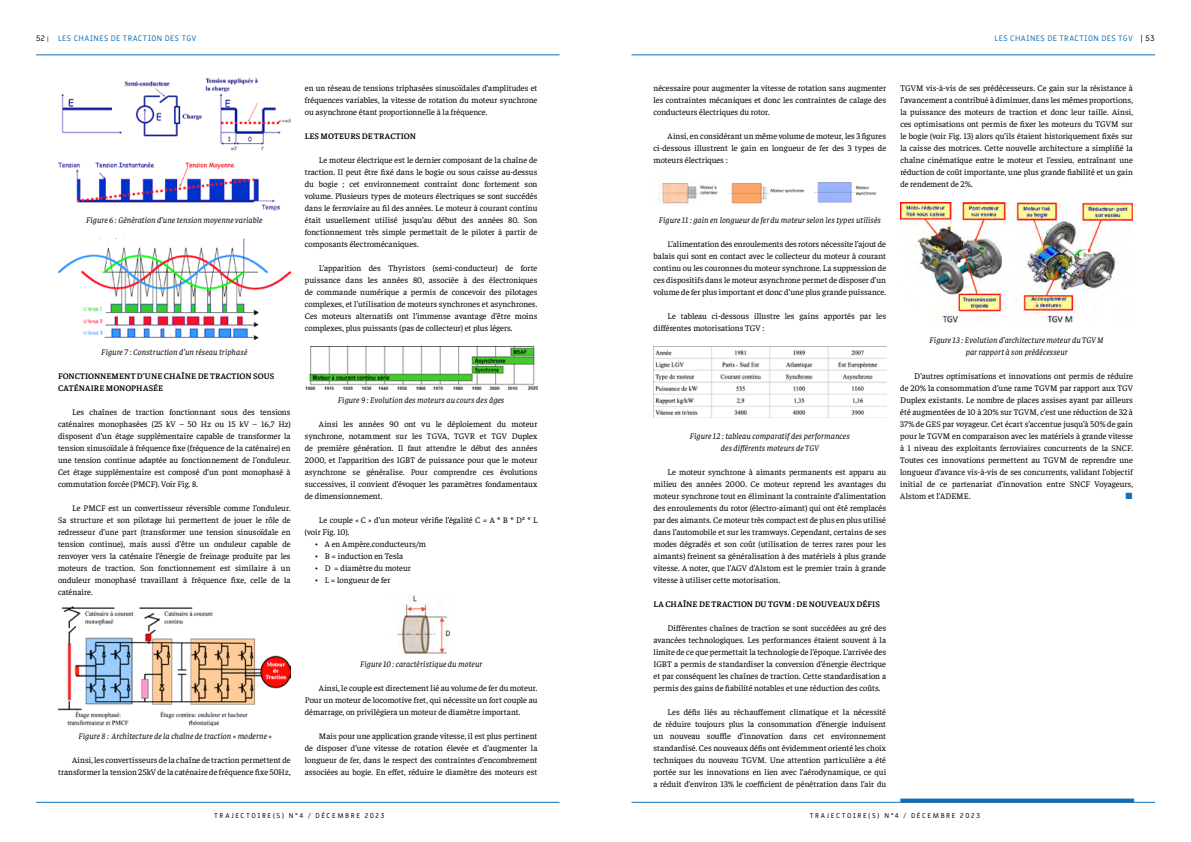
<style>
.page{position:relative;width:1191px;height:842px;background:#fff}
.page>*{position:absolute;margin:0;border:0;box-sizing:border-box;transform-origin:0 0}
.t1{font:8.5px/12px "Faustina";color:#000;text-align:justify}
.t2{font:italic 8.5px/12px "Faustina";letter-spacing:.01em;color:#000;text-align:center}
.t3{font:600 8.5px/12px "Faustina";letter-spacing:.015em;color:#000}
.t4{font:8.5px "Inter";color:#126fb7}
.t5{font:8px "Miriam Libre";letter-spacing:.045em;color:#126fb7}
.t6{font:8px "Miriam Libre";color:#000}
.t7{font:7px "Miriam Libre";letter-spacing:.225em;color:#000}
.s1{font-size:6px}
</style>
<div class="page">
<hr style="left:36px;top:802px;width:523px;height:1px;background:#126fb7">
<hr style="left:36px;top:55px;width:523px;height:1px;background:#126fb7">
<img style="left:58px;top:79px;width:233px;height:132px">
<img style="left:58px;top:238px;width:233px;height:101px">
<img style="left:305px;top:346px;width:232px;height:43px">
<img style="left:396px;top:595px;width:55px;height:60px">
<img style="left:58px;top:607px;width:233px;height:118px">
<hr style="left:631px;top:802px;width:524px;height:1px;background:#126fb7">
<hr style="left:631px;top:55px;width:524px;height:1px;background:#126fb7">
<img style="left:653px;top:346px;width:233px;height:72px">
<img style="left:900px;top:202px;width:233px;height:120px">
<img style="left:728px;top:182px;width:75px;height:22px">
<img style="left:814px;top:182px;width:63px;height:21px">
<img style="left:658px;top:182px;width:60px;height:24px">
<svg style="left:900px;top:798px;width:234px;height:4px"></svg>
<p class="t6" style="left:36px;top:33px;width:15px">52 <span class="s1">|</span></p>
<p class="t6" style="left:1140px;top:33px;width:16px">| 53</p>
<p class="t5" style="left:58px;top:33px;width:140px">LES CHAINES DE TRACTION DES TGV</p>
<p class="t5" style="left:994px;top:33px;width:140px">LES CHAINES DE TRACTION DES TGV</p>
<p class="t2" style="left:86px;top:214px;width:178px">Figure 6 : Génération d’une tension moyenne variable</p>
<p class="t2" style="left:101px;top:346px;width:147px">Figure 7 : Construction d’un réseau triphasé</p>
<p class="t3" style="left:58px;top:369px;width:218px">FONCTIONNEMENT D’UNE CHAÎNE DE TRACTION SOUS<br>CATÉNAIRE MONOPHASÉE</p>
<p class="t1" style="left:58px;top:405px;width:234px;text-indent:14px">Les chaînes de traction fonctionnant sous des tensions caténaires monophasées (25 kV – 50 Hz ou 15 kV – 16,7 Hz) disposent d’un étage supplémentaire capable de transformer la tension sinusoïdale à fréquence fixe (fréquence de la caténaire) en une tension continue adaptée au fonctionnement de l’onduleur.<br>Cet étage supplémentaire est composé d’un pont monophasé à commutation forcée (PMCF). Voir Fig. 8.</p>
<p class="t1" style="left:58px;top:501px;width:234px;text-indent:14px">Le PMCF est un convertisseur réversible comme l’onduleur.<br>Sa structure et son pilotage lui permettent de jouer le rôle de redresseur d’une part (transformer une tension sinusoïdale en tension continue), mais aussi d’être un onduleur capable de renvoyer vers la caténaire l’énergie de freinage produite par les moteurs de traction. Son fonctionnement est similaire à un onduleur monophasé travaillant à fréquence fixe, celle de la caténaire.</p>
<p class="t1" style="left:305px;top:81px;width:234px">en un réseau de tensions triphasées sinusoïdales d’amplitudes et fréquences variables, la vitesse de rotation du moteur synchrone ou asynchrone étant proportionnelle à la fréquence.</p>
<p class="t3" style="left:305px;top:129px;width:113px">LES MOTEURS DE TRACTION</p>
<p class="t1" style="left:305px;top:154px;width:234px;text-indent:14px">Le moteur électrique est le dernier composant de la chaîne de traction. Il peut être fixé dans le bogie ou sous caisse au-dessus du bogie ; cet environnement contraint donc fortement son volume. Plusieurs types de moteurs électriques se sont succédés dans le ferroviaire au fil des années. Le moteur à courant continu était usuellement utilisé jusqu’au début des années 80. Son fonctionnement très simple permettait de le piloter à partir de composants électromécaniques.</p>
<p class="t1" style="left:305px;top:262px;width:234px;text-indent:14px">L’apparition des Thyristors (semi-conducteur) de forte puissance dans les années 80, associée à des électroniques de commande numérique a permis de concevoir des pilotages complexes, et l’utilisation de moteurs synchrones et asynchrones.<br>Ces moteurs alternatifs ont l’immense avantage d’être moins complexes, plus puissants (pas de collecteur) et plus légers.</p>
<p class="t2" style="left:338px;top:394px;width:168px">Figure 9 : Evolution des moteurs au cours des âges</p>
<p class="t1" style="left:305px;top:418px;width:234px;text-indent:14px">Ainsi les années 90 ont vu le déploiement du moteur synchrone, notamment sur les TGVA, TGVR et TGV Duplex de première génération. Il faut attendre le début des années 2000, et l’apparition des IGBT de puissance pour que le moteur asynchrone se généralise. Pour comprendre ces évolutions successives, il convient d’évoquer les paramètres fondamentaux de dimensionnement.</p>
<p class="t1" style="left:305px;top:514px;width:234px;text-indent:14px">Le couple « C » d’un moteur vérifie l’égalité C = A * B * D² * L (voir Fig. 10).</p>
<p class="t1" style="left:315px;top:538px;width:113px">• A en Ampère.conducteurs/m</p>
<p class="t1" style="left:315px;top:550px;width:90px">• B = induction en Tesla</p>
<p class="t1" style="left:315px;top:562px;width:98px">• D = diamètre du moteur</p>
<p class="t1" style="left:315px;top:574px;width:77px">• L = longueur de fer</p>
<p class="t2" style="left:78px;top:730px;width:195px">Figure 8 : Architecture de la chaîne de traction « moderne »</p>
<p class="t1" style="left:58px;top:753px;width:234px;text-align:right">Ainsi, les convertisseurs de la chaîne de traction permettent de transformer la tension 25kV de la caténaire de fréquence fixe 50Hz,</p>
<p class="t2" style="left:360px;top:658px;width:124px">Figure 10 : caractéristique du moteur</p>
<p class="t1" style="left:305px;top:682px;width:234px;text-indent:14px">Ainsi, le couple est directement lié au volume de fer du moteur.<br>Pour un moteur de locomotive fret, qui nécessite un fort couple au démarrage, on privilégiera un moteur de diamètre important.</p>
<p class="t1" style="left:305px;top:730px;width:234px;text-indent:14px">Mais pour une application grande vitesse, il est plus pertinent de disposer d’une vitesse de rotation élevée et d’augmenter la longueur de fer, dans le respect des contraintes d’encombrement associées au bogie. En effet, réduire le diamètre des moteurs est</p>
<p class="t1" style="left:653px;top:81px;width:234px">nécessaire pour augmenter la vitesse de rotation sans augmenter les contraintes mécaniques et donc les contraintes de calage des conducteurs électriques du rotor.</p>
<p class="t1" style="left:653px;top:129px;width:234px;text-indent:14px">Ainsi, en considérant un même volume de moteur, les 3 figures ci-dessous illustrent le gain en longueur de fer des 3 types de moteurs électriques :</p>
<p class="t2" style="left:658px;top:214px;width:224px">Figure 11 : gain en longueur de fer du moteur selon les types utilisés</p>
<p class="t1" style="left:653px;top:237px;width:234px;text-indent:14px">L’alimentation des enroulements des rotors nécessite l’ajout de balais qui sont en contact avec le collecteur du moteur à courant continu ou les couronnes du moteur synchrone. La suppression de ces dispositifs dans le moteur asynchrone permet de disposer d’un volume de fer plus important et donc d’une plus grande puissance.</p>
<p class="t1" style="left:653px;top:309px;width:234px;text-indent:14px">Le tableau ci-dessous illustre les gains apportés par les différentes motorisations TGV :</p>
<p class="t2" style="left:690px;top:430px;width:161px">Figure 12 : tableau comparatif des performances des différents moteurs de TGV</p>
<p class="t1" style="left:653px;top:465px;width:234px;text-indent:14px">Le moteur synchrone à aimants permanents est apparu au milieu des années 2000. Ce moteur reprend les avantages du moteur synchrone tout en éliminant la contrainte d’alimentation des enroulements du rotor (électro-aimant) qui ont été remplacés par des aimants. Ce moteur très compact est de plus en plus utilisé dans l’automobile et sur les tramways. Cependant, certains de ses modes dégradés et son coût (utilisation de terres rares pour les aimants) freinent sa généralisation à des matériels à plus grande vitesse. A noter, que l’AGV d’Alstom est le premier train à grande vitesse à utiliser cette motorisation.</p>
<p class="t3" style="left:653px;top:598px;width:228px">LA CHAÎNE DE TRACTION DU TGVM : DE NOUVEAUX DÉFIS</p>
<p class="t1" style="left:653px;top:622px;width:234px;text-indent:14px">Différentes chaînes de traction se sont succédées au gré des avancées technologiques. Les performances étaient souvent à la limite de ce que permettait la technologie de l’époque. L’arrivée des IGBT a permis de standardiser la conversion d’énergie électrique et par conséquent les chaînes de traction. Cette standardisation a permis des gains de fiabilité notables et une réduction des coûts.</p>
<p class="t1" style="left:653px;top:706px;width:234px;text-indent:14px">Les défis liés au réchauffement climatique et la nécessité de réduire toujours plus la consommation d’énergie induisent un nouveau souffle d’innovation dans cet environnement standardisé. Ces nouveaux défis ont évidemment orienté les choix techniques du nouveau TGVM. Une attention particulière a été portée sur les innovations en lien avec l’aérodynamique, ce qui a réduit d’environ 13% le coefficient de pénétration dans l’air du</p>
<p class="t1" style="left:900px;top:82px;width:234px">TGVM vis-à-vis de ses prédécesseurs. Ce gain sur la résistance à l’avancement a contribué à diminuer, dans les mêmes proportions, la puissance des moteurs de traction et donc leur taille. Ainsi, ces optimisations ont permis de fixer les moteurs du TGVM sur le bogie (voir Fig. 13) alors qu’ils étaient historiquement fixés sur la caisse des motrices. Cette nouvelle architecture a simplifié la chaîne cinématique entre le moteur et l’essieu, entraînant une réduction de coût importante, une plus grande fiabilité et un gain de rendement de 2%.</p>
<p class="t2" style="left:929px;top:334px;width:176px">Figure 13 : Evolution d’architecture moteur du TGV M par rapport à son prédécesseur</p>
<p class="t1" style="left:900px;top:370px;width:234px;text-indent:14px">D’autres optimisations et innovations ont permis de réduire de 20% la consommation d’une rame TGVM par rapport aux TGV Duplex existants. Le nombre de places assises ayant par ailleurs été augmentées de 10 à 20% sur TGVM, c’est une réduction de 32 à 37% de GES par voyageur. Cet écart s’accentue jusqu’à 50% de gain pour le TGVM en comparaison avec les matériels à grande vitesse à 1 niveau des exploitants ferroviaires concurrents de la SNCF.<br>Toutes ces innovations permettent au TGVM de reprendre une longueur d’avance vis-à-vis de ses concurrents, validant l’objectif initial de ce partenariat d’innovation entre SNCF Voyageurs, Alstom et l’ADEME.</p>
<p class="t4" style="left:1125px;top:490px;width:9px">■</p>
<p class="t7" style="left:214px;top:812px;width:172px">TRAJECTOIRE(S) N°4 / DÉCEMBRE 2023</p>
<p class="t7" style="left:809px;top:812px;width:172px">TRAJECTOIRE(S) N°4 / DÉCEMBRE 2023</p>
</div>
